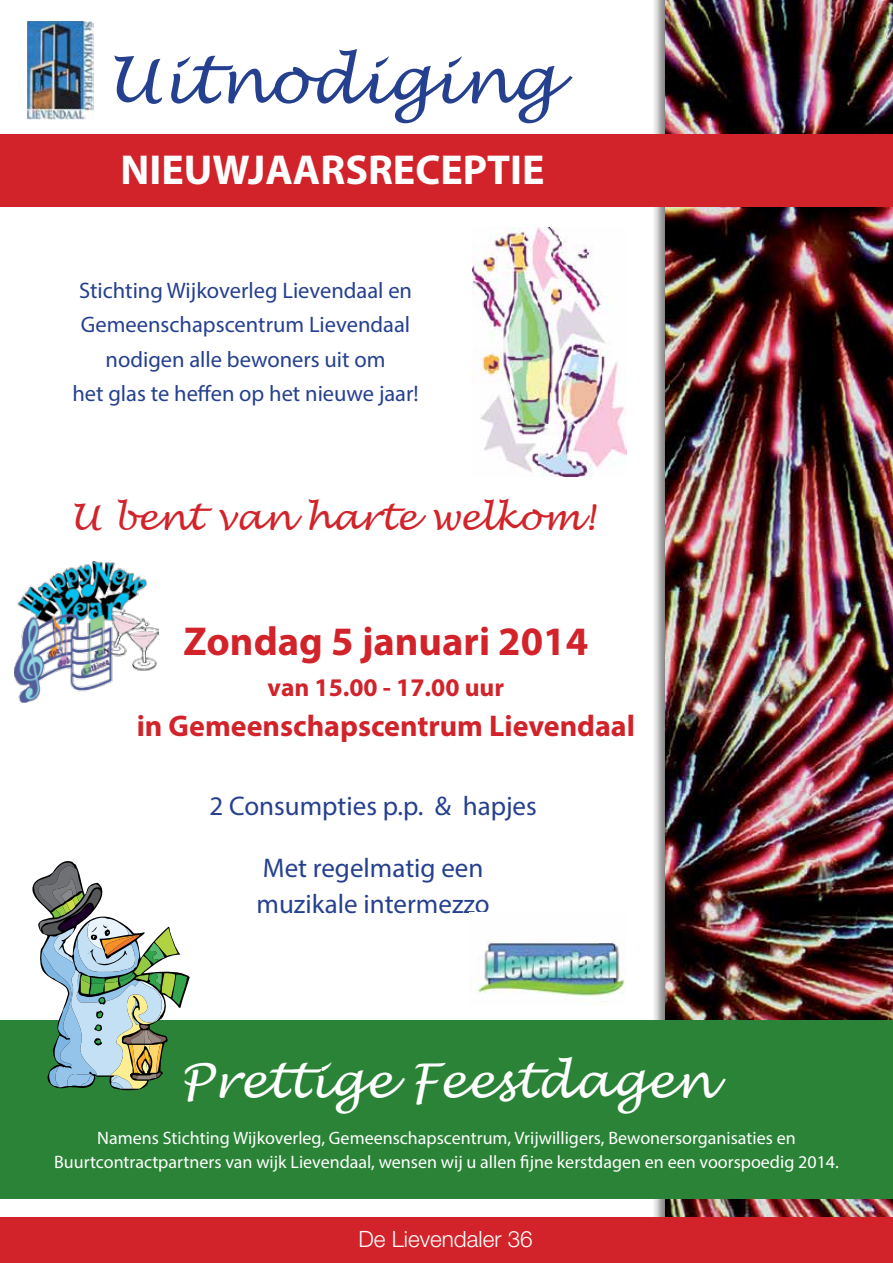
<style>
.page{position:relative;width:893px;height:1263px;background:#fff}
.page>*{position:absolute;margin:0;border:0;box-sizing:border-box;transform-origin:0 0}
.t1{font:italic 63px "Lucida Handwriting";color:#25408f}
.t2{font:italic 48px "Lucida Handwriting";color:#fff}
.t3{font:700 42px "Myriad Pro";color:#fff}
.t4{font:700 40.5px "Myriad Pro";color:#d2232a}
.t5{font:italic 36px "Lucida Handwriting";color:#d2232a}
.t6{font:700 30px "Myriad Pro";color:#d2232a}
.t7{font:27px/36px "Myriad Pro";color:#25408f}
.t8{font:700 25.5px "Myriad Pro";color:#d2232a}
.t9{font:22.5px/34.5px "Myriad Pro";color:#25408f;text-align:center}
.t10{font:300 22.5px "Helvetica Neue";color:#fff}
.t11{font:18px/24px "Myriad Pro";color:#fff;text-align:center}
</style>
<div class="page">
<div style="left:651px;top:0;width:242px;height:1263px;background:#000;opacity:.5"></div>
<img style="left:665px;top:0;width:228px;height:1217px">
<div style="left:0;top:134px;width:893px;height:72px;background:#d2232a"></div>
<div style="left:0;top:1217px;width:893px;height:46px;background:#d2232a"></div>
<div style="left:0;top:1020px;width:893px;height:179px;background:#2a8336"></div>
<svg style="left:32px;top:861px;width:158px;height:230px"></svg>
<img style="left:472px;top:227px;width:154px;height:250px">
<img style="left:15px;top:561px;width:144px;height:141px">
<img style="left:28px;top:21px;width:66px;height:98px">
<img style="left:470px;top:941px;width:155px;height:56px">
<h1 class="t1" style="left:107px;top:42px;width:450px">Uitnodiging</h1>
<h3 class="t3" style="left:120px;top:142px;width:426px">NIEUWJAARSRECEPTIE</h3>
<p class="t9" style="left:72px;top:272px;width:348px">Stichting Wijkoverleg Lievendaal en Gemeenschapscentrum Lievendaal nodigen alle bewoners uit om<br>het glas te heffen op het nieuwe jaar!</p>
<h3 class="t5" style="left:71px;top:496px;width:526px">U bent van harte welkom!</h3>
<h3 class="t4" style="left:184px;top:615px;width:406px">Zondag 5 januari 2014</h3>
<h3 class="t8" style="left:268px;top:671px;width:238px">van 15.00 - 17.00 uur</h3>
<h3 class="t6" style="left:137px;top:707px;width:500px">in Gemeenschapscentrum Lievendaal</h3>
<h3 class="t7" style="left:209px;top:788px;width:329px">2 Consumpties p.p. &amp; hapjes</h3>
<h3 class="t7" style="left:256px;top:849px;width:235px">Met regelmatig een muzikale intermezzo</h3>
<h2 class="t2" style="left:180px;top:1052px;width:535px">Prettige Feestdagen</h2>
<p class="t11" style="left:54px;top:1125px;width:786px">Namens Stichting Wijkoverleg, Gemeenschapscentrum, Vrijwilligers, Bewonersorganisaties en<br>Buurtcontractpartners van wijk Lievendaal, wensen wij u allen fijne kerstdagen en een voorspoedig 2014.</p>
<p class="t10" style="left:358px;top:1225px;width:176px">De Lievendaler 36</p>
</div>
